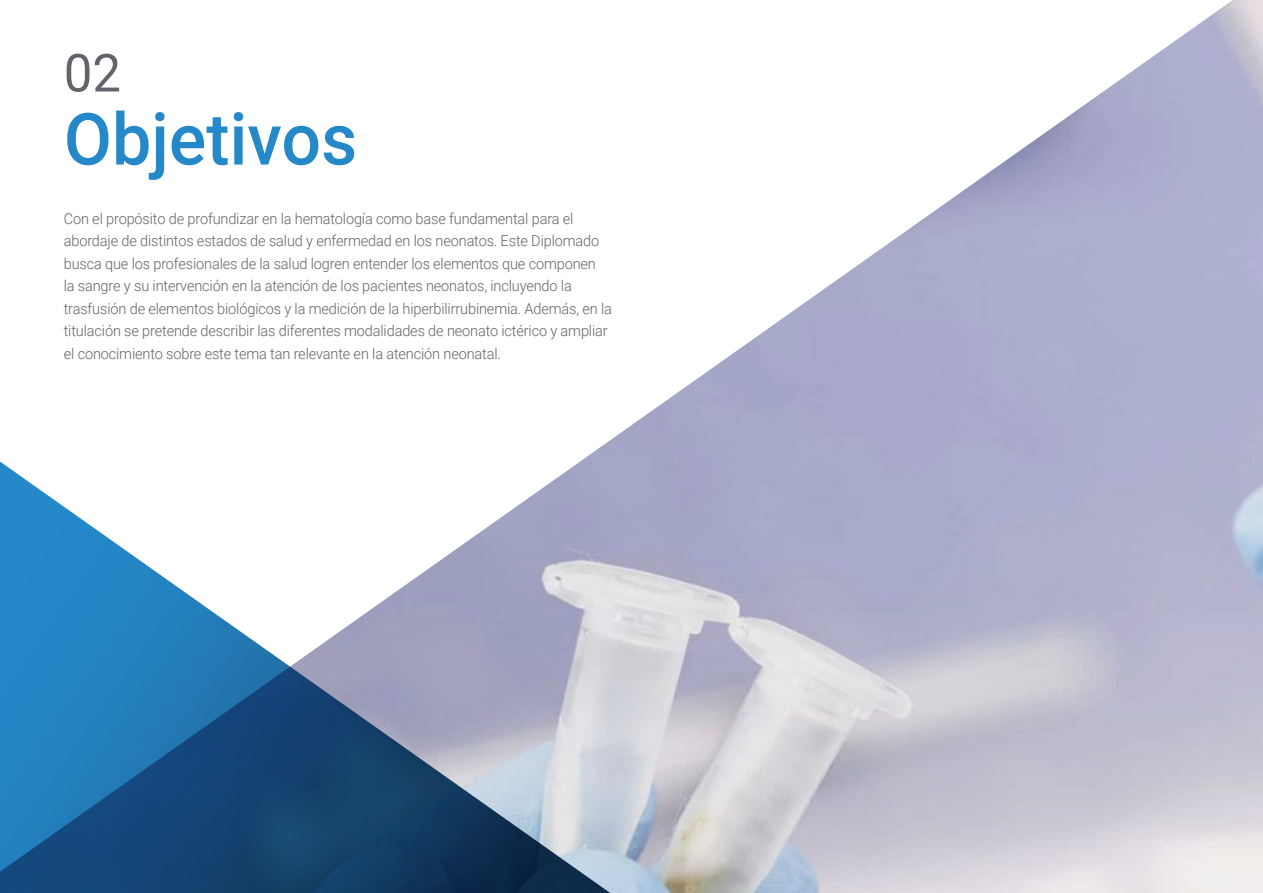
<style>
.page{position:relative;width:1263px;height:893px;background:#fff}
.page>*{position:absolute;margin:0;border:0;box-sizing:border-box;transform-origin:0 0}
.t1{font:500 72px "Roboto";color:#2488c9}
.t2{font:52.5px "Roboto";color:#61646a}
.t3{font:300 15px/22.5px "Roboto";letter-spacing:-.01em;color:#61646a}
</style>
<div class="page">
<img style="left:602px;top:0;width:661px;height:893px">
<svg style="left:0;top:446px;width:640px;height:447px"></svg>
<h2 class="t2" style="left:64px;top:36px;width:59px">02</h2>
<h1 class="t1" style="left:64px;top:89px;width:295px">Objetivos</h1>
<p class="t3" style="left:64px;top:207px;width:550px">Con el propósito de profundizar en la hematología como base fundamental para el abordaje de distintos estados de salud y enfermedad en los neonatos. Este Diplomado busca que los profesionales de la salud logren entender los elementos que componen<br>la sangre y su intervención en la atención de los pacientes neonatos, incluyendo la trasfusión de elementos biológicos y la medición de la hiperbilirrubinemia. Además, en la titulación se pretende describir las diferentes modalidades de neonato ictérico y ampliar el conocimiento sobre este tema tan relevante en la atención neonatal.</p>
</div>
